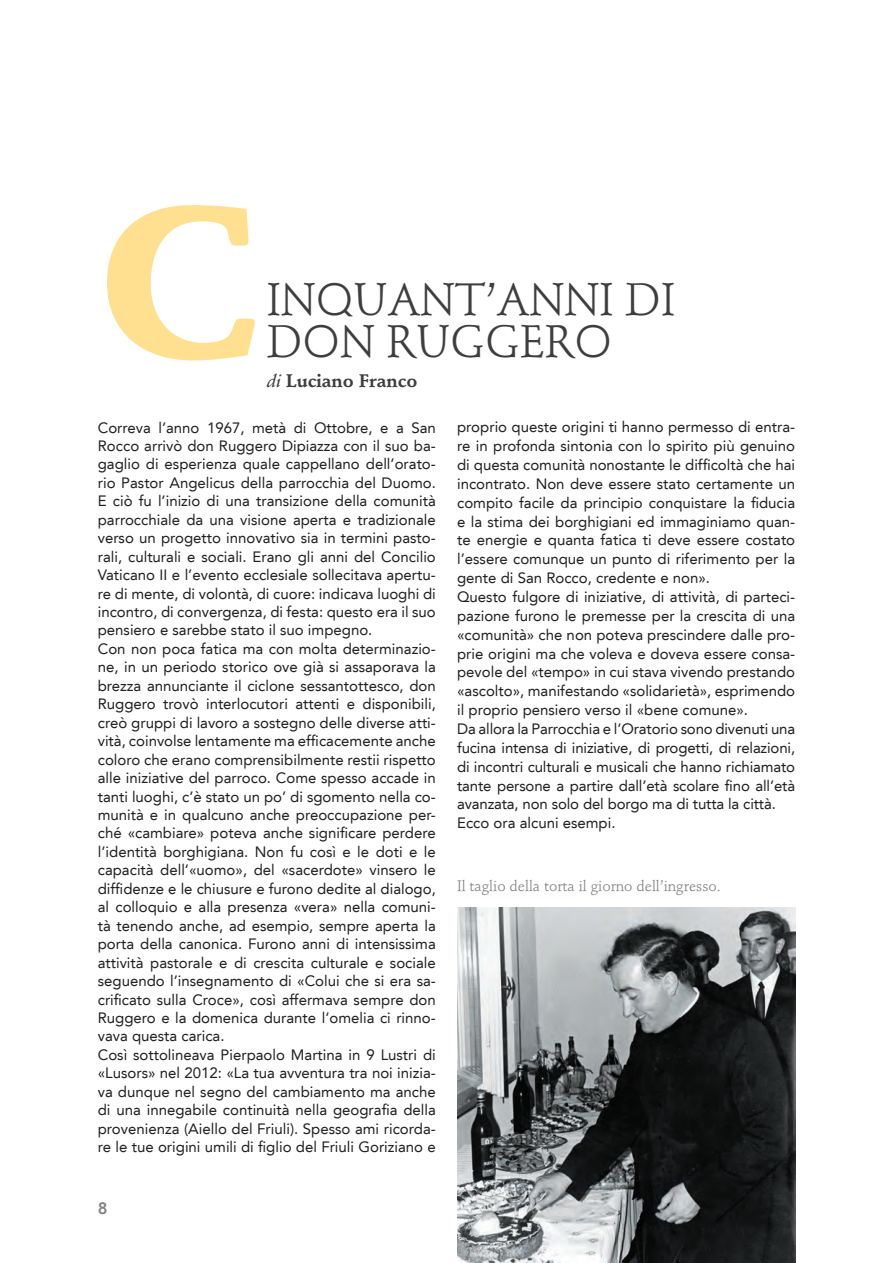
<style>
.page{position:relative;width:893px;height:1263px;background:#fff}
.page>*{position:absolute;margin:0;border:0;box-sizing:border-box;transform-origin:0 0}
.IL_NOSTRI_BORC_-_tit{font:900 210px "Stempel Schneidler Std";color:#ffe090}
.IL_NOSTRI_BORC_-_tit-2{font:45px "Stempel Schneidler Std";color:#3e3e3f}
.IL_NOSTRI_BORC_-_tit-3{font:700 18px "Stempel Schneidler Std";color:#3e3e3f}
.t1{font:800 16.5px "Avenir LT";color:#808285}
.t2{font:15px/18.5px "Avenir LT";color:#231f20;text-align:justify}
.IL_NOSTRI_BORC_-_did{font:15px "Stempel Schneidler Std";color:#808285}
.s1{font-family:"Stempel Schneidler Std Med It";font-weight:400}
</style>
<div class="page">
<img style="left:457px;top:908px;width:338px;height:355px">
<p class="IL_NOSTRI_BORC_-_tit" style="left:98px;top:156px;width:165px">C</p>
<p class="IL_NOSTRI_BORC_-_tit-2" style="left:267px;top:272px;width:410px">INQUANT’ANNI DI</p>
<p class="IL_NOSTRI_BORC_-_tit-2" style="left:267px;top:314px;width:347px">DON RUGGERO</p>
<p class="IL_NOSTRI_BORC_-_tit-3" style="left:267px;top:370px;width:152px"><span class="s1">di</span> Luciano Franco</p>
<p class="t2" style="left:98px;top:418px;width:340px">Correva l’anno 1967, metà di Ottobre, e a San Rocco arrivò don Ruggero Dipiazza con il suo ba&shy;gaglio di esperienza quale cappellano dell’orato&shy;rio Pastor Angelicus della parrocchia del Duomo.<br>E ciò fu l’inizio di una transizione della comunità parrocchiale da una visione aperta e tradizionale verso un progetto innovativo sia in termini pasto&shy;rali, culturali e sociali. Erano gli anni del Concilio Vaticano II e l’evento ecclesiale sollecitava apertu&shy;re di mente, di volontà, di cuore: indicava luoghi di incontro, di convergenza, di festa: questo era il suo pensiero e sarebbe stato il suo impegno.</p>
<p class="t2" style="left:98px;top:640px;width:340px">Con non poca fatica ma con molta determinazio&shy;ne, in un periodo storico ove già si assaporava la brezza annunciante il ciclone sessantottesco, don Ruggero trovò interlocutori attenti e disponibili, creò gruppi di lavoro a sostegno delle diverse atti&shy;vità, coinvolse lentamente ma efficacemente anche coloro che erano comprensibilmente restii rispetto alle iniziative del parroco. Come spesso accade in tanti luoghi, c’è stato un po’ di sgomento nella co&shy;munità e in qualcuno anche preoccupazione per&shy;ché «cambiare» poteva anche significare perdere l’identità borghigiana. Non fu così e le doti e le capacità dell’«uomo», del «sacerdote» vinsero le diffidenze e le chiusure e furono dedite al dialogo, al colloquio e alla presenza «vera» nella comuni&shy;tà tenendo anche, ad esempio, sempre aperta la porta della canonica. Furono anni di intensissima attività pastorale e di crescita culturale e sociale seguendo l’insegnamento di «Colui che si era sa&shy;crificato sulla Croce», così affermava sempre don Ruggero e la domenica durante l’omelia ci rinno&shy;vava questa carica.</p>
<p class="t2" style="left:98px;top:1045px;width:340px">Così sottolineava Pierpaolo Martina in 9 Lustri di «Lusors» nel 2012: «La tua avventura tra noi inizia&shy;va dunque nel segno del cambiamento ma anche di una innegabile continuità nella geografia della provenienza (Aiello del Friuli). Spesso ami ricorda&shy;re le tue origini umili di figlio del Friuli Goriziano e</p>
<p class="t2" style="left:457px;top:418px;width:340px;line-height:18.9px">proprio queste origini ti hanno permesso di entra&shy;re in profonda sintonia con lo spirito più genuino di questa comunità nonostante le difficoltà che hai incontrato. Non deve essere stato certamente un compito facile da principio conquistare la fiducia e la stima dei borghigiani ed immaginiamo quan&shy;te energie e quanta fatica ti deve essere costato l’essere comunque un punto di riferimento per la gente di San Rocco, credente e non».</p>
<p class="t2" style="left:457px;top:587px;width:340px;line-height:18.9px">Questo fulgore di iniziative, di attività, di parteci&shy;pazione furono le premesse per la crescita di una «comunità» che non poteva prescindere dalle pro&shy;prie origini ma che voleva e doveva essere consa&shy;pevole del «tempo» in cui stava vivendo prestando «ascolto», manifestando «solidarietà», esprimendo il proprio pensiero verso il «bene comune».</p>
<p class="t2" style="left:457px;top:719px;width:340px;line-height:18.9px">Da allora la Parrocchia e l’Oratorio sono divenuti una fucina intensa di iniziative, di progetti, di relazioni, di incontri culturali e musicali che hanno richiamato tante persone a partire dall’età scolare fino all’età avanzata, non solo del borgo ma di tutta la città.</p>
<p class="t2" style="left:457px;top:814px;width:160px">Ecco ora alcuni esempi.</p>
<p class="IL_NOSTRI_BORC_-_did" style="left:457px;top:876px;width:265px">Il taglio della torta il giorno dell’ingresso.</p>
<p class="t1" style="left:98px;top:1198px;width:11px">8</p>
</div>
